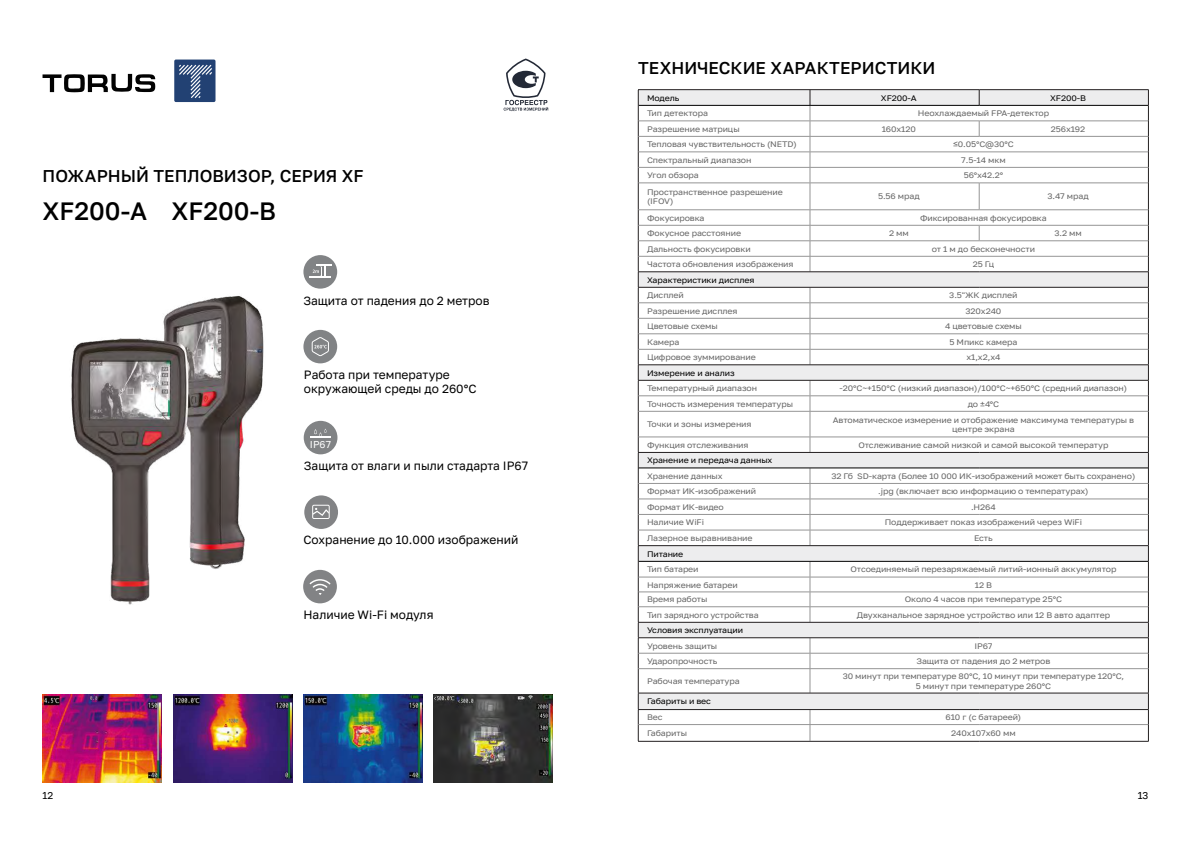
<style>
.page{position:relative;width:1191px;height:842px;background:#fff}
.page>*{position:absolute;margin:0;border:0;box-sizing:border-box;transform-origin:0 0}
.t1{font:500 25px "Golos Text";color:#000}
.t2{font:500 17px "Golos Text";color:#000}
.t3{font:12px/14px "Golos Text";color:#000}
.t4{font:10px "Golos Text";color:#000}
.t5{font:10px "Golos Text";color:#fff}
.t6{font:8px/9px "Golos Text";letter-spacing:-.01em;color:#666;text-align:center;scale:1.1 1}
.t7{font:8px "Golos Text";letter-spacing:-.01em;color:#000;scale:1.1 1}
</style>
<div class="page">
<svg style="left:43px;top:74px;width:112px;height:18px"></svg>
<div style="left:174px;top:60px;width:41px;height:42px;background:#224173;border-radius:2px"></div>
<svg style="left:179px;top:65px;width:33px;height:33px"></svg>
<svg style="left:503px;top:59px;width:45px;height:52px"></svg>
<hr style="left:638px;top:741px;width:172px;height:1px;background:#231f20">
<hr style="left:810px;top:741px;width:169px;height:1px;background:#231f20">
<hr style="left:979px;top:741px;width:169px;height:1px;background:#231f20">
<hr style="left:638px;top:89px;width:172px;height:1px;background:#231f20">
<hr style="left:810px;top:89px;width:169px;height:1px;background:#231f20">
<hr style="left:979px;top:89px;width:169px;height:1px;background:#231f20">
<svg style="left:638px;top:90px;width:511px;height:651px"></svg>
<hr style="left:638px;top:105px;width:172px;height:1px;background:#000">
<hr style="left:810px;top:105px;width:169px;height:1px;background:#000">
<hr style="left:979px;top:105px;width:169px;height:1px;background:#000">
<div style="left:303px;top:255px;width:34px;height:34px;background:#818385;border-radius:50%"></div>
<svg style="left:309px;top:265px;width:22px;height:13px"></svg>
<div style="left:303px;top:330px;width:34px;height:33px;background:#818385;border-radius:50%"></div>
<svg style="left:312px;top:337px;width:17px;height:19px"></svg>
<div style="left:304px;top:495px;width:34px;height:34px;background:#828385;border-radius:50%"></div>
<svg style="left:312px;top:505px;width:18px;height:14px"></svg>
<div style="left:303px;top:570px;width:34px;height:33px;background:#828385;border-radius:50%"></div>
<svg style="left:310px;top:579px;width:20px;height:16px"></svg>
<img style="left:71px;top:296px;width:193px;height:309px">
<img style="left:43px;top:695px;width:119px;height:87px">
<img style="left:173px;top:695px;width:119px;height:87px">
<img style="left:303px;top:695px;width:119px;height:87px">
<div style="left:304px;top:421px;width:33px;height:33px;background:#818385;border-radius:50%"></div>
<svg style="left:310px;top:429px;width:21px;height:9px"></svg>
<img style="left:434px;top:695px;width:119px;height:87px">
<h2 class="t2" style="left:43px;top:165px;width:322px">ПОЖАРНЫЙ ТЕПЛОВИЗОР, СЕРИЯ XF</h2>
<h1 class="t1" style="left:43px;top:196px;width:235px">XF200-A XF200-B</h1>
<h3 class="t3" style="left:303px;top:293px;width:188px">Защита от падения до 2 метров</h3>
<h3 class="t3" style="left:304px;top:368px;width:174px">Работа при температуре окружающей среды до 260°С</h3>
<p class="t5" style="left:310px;top:438px;width:23px">IP67</p>
<h3 class="t3" style="left:304px;top:459px;width:226px">Защита от влаги и пыли стадарта IP67</h3>
<h3 class="t3" style="left:303px;top:533px;width:216px">Cохранение до 10.000 изображений</h3>
<h3 class="t3" style="left:303px;top:607px;width:132px">Наличие Wi-Fi модуля</h3>
<h2 class="t2" style="left:638px;top:58px;width:299px">ТЕХНИЧЕСКИЕ ХАРАКТЕРИСТИКИ</h2>
<p class="t7" style="left:647px;top:93px;width:31px">Mодель</p>
<p class="t7" style="left:881px;top:93px;width:34px">XF200-A</p>
<p class="t7" style="left:1050px;top:93px;width:34px">XF200-B</p>
<p class="t6" style="left:647px;top:109px;width:57px">Тип детектора</p>
<p class="t6" style="left:917px;top:109px;width:121px">Неохлаждаемый FPA-детектор</p>
<p class="t6" style="left:647px;top:124px;width:86px">Разрешение матрицы</p>
<p class="t6" style="left:881px;top:124px;width:33px">160х120</p>
<p class="t6" style="left:1050px;top:124px;width:33px">256х192</p>
<p class="t6" style="left:647px;top:140px;width:138px">Тепловая чувствительность (NETD)</p>
<p class="t6" style="left:953px;top:140px;width:57px">≤0.05°С@30°С</p>
<p class="t6" style="left:647px;top:155px;width:96px">Спектральный диапазон</p>
<p class="t6" style="left:961px;top:155px;width:42px">7.5-14 мкм</p>
<p class="t6" style="left:647px;top:171px;width:49px">Угол обзора</p>
<p class="t6" style="left:963px;top:171px;width:37px">56°х42.2°</p>
<p class="t6" style="left:647px;top:187px;width:125px;text-align:left">Пространственное разрешение (IFOV)</p>
<p class="t6" style="left:878px;top:192px;width:39px">5.56 мрад</p>
<p class="t6" style="left:1047px;top:192px;width:39px">3.47 мрад</p>
<p class="t6" style="left:647px;top:213px;width:54px">Фокусировка</p>
<p class="t6" style="left:920px;top:213px;width:117px">Фиксированная фокусировка</p>
<p class="t6" style="left:647px;top:229px;width:87px">Фокусное расстояние</p>
<p class="t6" style="left:889px;top:229px;width:19px">2 мм</p>
<p class="t6" style="left:1054px;top:229px;width:26px">3.2 мм</p>
<p class="t6" style="left:647px;top:244px;width:96px">Дальность фокусировки</p>
<p class="t6" style="left:932px;top:244px;width:95px">от 1 м до бесконечности</p>
<p class="t6" style="left:647px;top:260px;width:135px">Частота обновления изображения</p>
<p class="t6" style="left:972px;top:260px;width:21px">25 Гц</p>
<p class="t7" style="left:647px;top:275px;width:99px">Характеристики дисплея</p>
<p class="t6" style="left:647px;top:291px;width:35px">Дисплей</p>
<p class="t6" style="left:949px;top:291px;width:64px">3.5"ЖК дисплей</p>
<p class="t6" style="left:647px;top:306px;width:84px">Разрешение дисплея</p>
<p class="t6" style="left:965px;top:306px;width:34px">320х240</p>
<p class="t6" style="left:647px;top:322px;width:66px">Цветовые схемы</p>
<p class="t6" style="left:945px;top:322px;width:71px">4 цветовые схемы</p>
<p class="t6" style="left:647px;top:337px;width:31px">Камера</p>
<p class="t6" style="left:949px;top:337px;width:63px">5 Мпикс камера</p>
<p class="t6" style="left:647px;top:353px;width:100px">Цифровое зуммирование</p>
<p class="t6" style="left:966px;top:353px;width:32px">х1,х2,х4</p>
<p class="t7" style="left:647px;top:368px;width:81px">Измерение и анализ</p>
<p class="t6" style="left:647px;top:384px;width:102px">Температурный диапазон</p>
<p class="t6" style="left:839px;top:384px;width:263px">-20°С~+150°С (низкий диапазон)/100°C~+650°C (средний диапазон)</p>
<p class="t6" style="left:647px;top:399px;width:134px">Точность измерения температуры</p>
<p class="t6" style="left:967px;top:399px;width:30px">до ±4°С</p>
<p class="t6" style="left:647px;top:420px;width:96px">Точки и зоны измерения</p>
<p class="t6" style="left:832px;top:415px;width:275px">Автоматическое измерение и отображение максимума температуры в центре экрана</p>
<p class="t6" style="left:647px;top:440px;width:94px">Функция отслеживания</p>
<p class="t6" style="left:858px;top:440px;width:229px">Отслеживание самой низкой и самой высокой температур</p>
<p class="t7" style="left:647px;top:456px;width:115px">Хранение и передача данных</p>
<p class="t6" style="left:647px;top:471px;width:70px">Хранение данных</p>
<p class="t6" style="left:831px;top:471px;width:278px">32 Гб SD-карта (Более 10 000 ИК-изображений может быть сохранено)</p>
<p class="t6" style="left:647px;top:487px;width:101px">Формат ИК-изображений</p>
<p class="t6" style="left:878px;top:487px;width:193px">.jpg (включает всю информацию о температурах)</p>
<p class="t6" style="left:647px;top:502px;width:71px">Формат ИК-видео</p>
<p class="t6" style="left:971px;top:502px;width:24px">.Н264</p>
<p class="t6" style="left:647px;top:518px;width:53px">Наличие WiFi</p>
<p class="t6" style="left:884px;top:518px;width:181px">Поддерживает показ изображений через WiFi</p>
<p class="t6" style="left:647px;top:533px;width:98px">Лазерное выравнивание</p>
<p class="t6" style="left:974px;top:533px;width:19px">Есть</p>
<p class="t7" style="left:647px;top:549px;width:35px">Питание</p>
<p class="t6" style="left:647px;top:565px;width:48px">Тип батареи</p>
<p class="t6" style="left:850px;top:565px;width:243px">Отсоединяемый перезаряжаемый литий-ионный аккумулятор</p>
<p class="t6" style="left:647px;top:580px;width:84px">Напряжение батареи</p>
<p class="t6" style="left:974px;top:580px;width:17px">12 В</p>
<p class="t6" style="left:647px;top:595px;width:56px">Время работы</p>
<p class="t6" style="left:905px;top:595px;width:144px">Около 4 часов при температуре 25°С</p>
<p class="t6" style="left:647px;top:610px;width:103px">Тип зарядного устройства</p>
<p class="t6" style="left:856px;top:610px;width:232px">Двухканальное зарядное устройство или 12 В авто адаптер</p>
<p class="t7" style="left:647px;top:625px;width:89px">Условия эксплуатации</p>
<p class="t6" style="left:647px;top:641px;width:65px">Уровень защиты</p>
<p class="t6" style="left:974px;top:641px;width:18px">IP67</p>
<p class="t6" style="left:647px;top:656px;width:65px">Ударопрочность</p>
<p class="t6" style="left:916px;top:656px;width:123px">Защита от падения до 2 метров</p>
<p class="t6" style="left:647px;top:676px;width:86px">Рабочая температура</p>
<p class="t6" style="left:842px;top:670px;width:257px;line-height:10.7px">30 минут при температуре 80°C, 10 минут при температуре 120°C,<br>5 минут при температуре 260°C</p>
<p class="t7" style="left:647px;top:697px;width:60px">Габариты и вес</p>
<p class="t6" style="left:647px;top:713px;width:16px">Вес</p>
<p class="t6" style="left:945px;top:713px;width:70px">610 г (с батареей)</p>
<p class="t6" style="left:647px;top:728px;width:38px">Габариты</p>
<p class="t6" style="left:951px;top:728px;width:60px">240x107x60 мм</p>
<p class="t4" style="left:43px;top:789px;width:12px">12</p>
<p class="t4" style="left:1137px;top:789px;width:12px">13</p>
</div>
